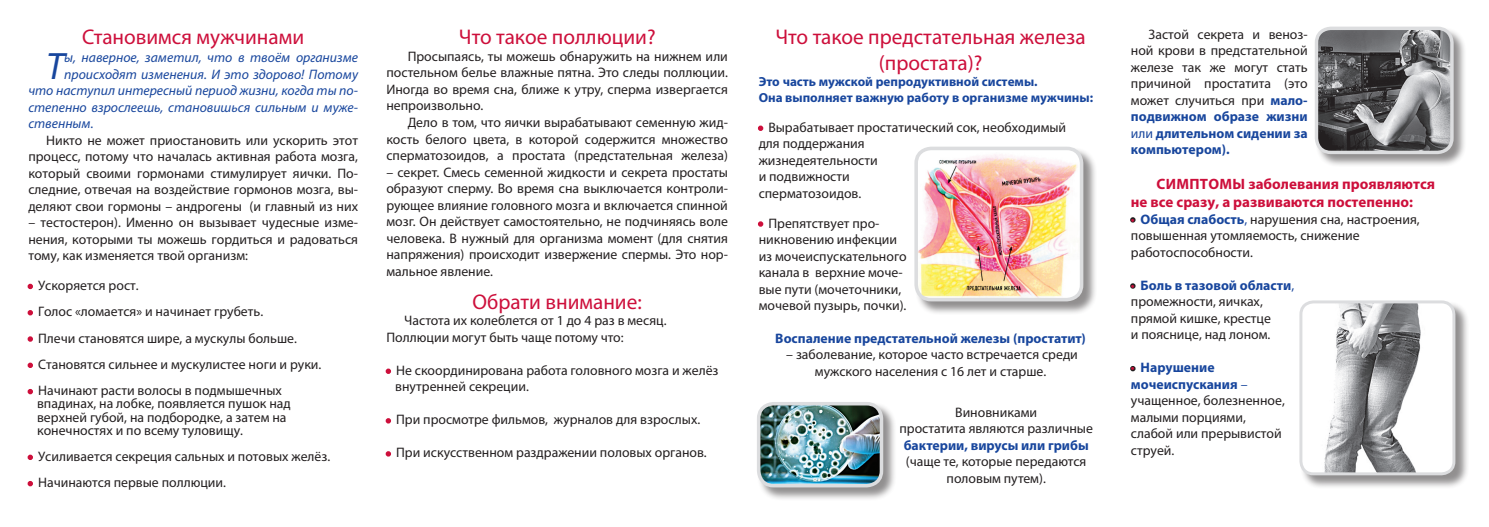
<style>
.page{position:relative;width:1489px;height:527px;background:#fff}
.page>*{position:absolute;margin:0;border:0;box-sizing:border-box;transform-origin:0 0}
.t1{font:italic 38.25px "Myriad Pro";color:#18469d}
.t2{font:21.25px "Myriad Pro";color:#cd0f3b}
.t3{font:700 15px "Myriad Pro";color:#cd0f3b}
.t4{font:13.75px/16.5px "Myriad Pro";color:#231f20;text-align:justify}
.t5{font:italic 13.75px "Myriad Pro";color:#18469d}
.t6{font:700 13.75px/16.5px "Myriad Pro";color:#18469d;text-align:justify}
.t7{font:700 13.12px "Myriad Pro";color:#18469d}
.s1{color:#cd0f3b}
.s2{font-weight:700;color:#18469d}
.s3{font-weight:400;color:#231f20}
.s4{font-weight:400}
.s5{color:#18469d}
.s6{font-weight:400;color:#cd0f3b}
</style>
<div class="page">
<svg style="left:28px;top:283px;width:5px;height:6px"></svg>
<svg style="left:28px;top:310px;width:5px;height:5px"></svg>
<svg style="left:28px;top:336px;width:5px;height:5px"></svg>
<svg style="left:28px;top:362px;width:5px;height:5px"></svg>
<svg style="left:28px;top:388px;width:5px;height:6px"></svg>
<svg style="left:28px;top:454px;width:5px;height:5px"></svg>
<svg style="left:28px;top:481px;width:5px;height:5px"></svg>
<svg style="left:385px;top:368px;width:6px;height:5px"></svg>
<svg style="left:385px;top:418px;width:6px;height:5px"></svg>
<svg style="left:385px;top:451px;width:6px;height:5px"></svg>
<svg style="left:757px;top:125px;width:6px;height:6px"></svg>
<svg style="left:758px;top:221px;width:5px;height:5px"></svg>
<svg style="left:1130px;top:217px;width:5px;height:5px"></svg>
<svg style="left:1130px;top:283px;width:5px;height:5px"></svg>
<svg style="left:1130px;top:366px;width:5px;height:5px"></svg>
<div style="left:757px;top:402px;width:140px;height:99px;background:#231f20;opacity:.5"></div>
<img style="left:758px;top:403px;width:123px;height:82px">
<div style="left:756px;top:401px;width:127px;height:86px;border:4px solid #dcdddf;border-radius:15px"></div>
<div style="left:914px;top:147px;width:183px;height:168px;background:#231f20;opacity:.5"></div>
<img style="left:916px;top:148px;width:165px;height:151px">
<div style="left:914px;top:146px;width:169px;height:155px;border:4px solid #dcdddf;border-radius:15px"></div>
<div style="left:1299px;top:300px;width:170px;height:188px;background:#231f20;opacity:.5"></div>
<img style="left:1300px;top:301px;width:153px;height:172px">
<div style="left:1299px;top:300px;width:156px;height:175px;border:3px solid #dcdddf;border-radius:13px"></div>
<div style="left:1314px;top:27px;width:152px;height:141px;background:#231f20;opacity:.5"></div>
<img style="left:1316px;top:28px;width:135px;height:124px">
<div style="left:1314px;top:27px;width:139px;height:127px;border:3px solid #dcdddf;border-radius:14px"></div>
<p class="t2" style="left:82px;top:24px;width:223px">Становимся мужчинами</p>
<p class="t1" style="left:46px;top:42px;width:20px">Т</p>
<p class="t5" style="left:64px;top:49px;width:295px">ы, наверное, заметил, что в твоём организме</p>
<p class="t5" style="left:64px;top:65px;width:295px">происходят изменения. И это здорово! Потому</p>
<p class="t5" style="left:28px;top:82px;width:331px">что наступил интересный период жизни, когда ты по-</p>
<p class="t5" style="left:28px;top:98px;width:331px">степенно взрослеешь, становишься сильным и муже-</p>
<p class="t5" style="left:28px;top:115px;width:67px">ственным.</p>
<p class="t4" style="left:28px;top:131px;width:331px;text-indent:18px">Никто не может приостановить или ускорить этот процесс, потому что началась активная работа мозга, который своими гормонами стимулирует яички. По&shy;следние, отвечая на воздействие гормонов мозга, вы&shy;деляют свои гормоны – андрогены (и главный из них</p>
<p class="t4" style="left:28px;top:214px;width:331px">– тестостерон). Именно он вызывает чудесные изме&shy;нения, которыми ты можешь гордиться и радоваться тому, как изменяется твой организм:</p>
<p class="t4" style="left:28px;top:277px;width:112px"><span class="s1">•</span> Ускоряется рост.</p>
<p class="t4" style="left:28px;top:303px;width:236px"><span class="s1">•</span> Голос «ломается» и начинает грубеть.</p>
<p class="t4" style="left:28px;top:329px;width:270px"><span class="s1">•</span> Плечи становятся шире, а мускулы больше.</p>
<p class="t4" style="left:28px;top:355px;width:294px"><span class="s1">•</span> Становятся сильнее и мускулистее ноги и руки.</p>
<p class="t4" style="left:28px;top:382px;width:255px"><span class="s1">•</span> Начинают расти волосы в подмышечных</p>
<p class="t4" style="left:37px;top:395px;width:255px">впадинах, на лобке, появляется пушок над</p>
<p class="t4" style="left:37px;top:408px;width:251px">верхней губой, на подбородке, а затем на</p>
<p class="t4" style="left:37px;top:421px;width:207px">конечностях и по всему туловищу.</p>
<p class="t4" style="left:28px;top:447px;width:303px"><span class="s1">•</span> Усиливается секреция сальных и потовых желёз.</p>
<p class="t4" style="left:28px;top:473px;width:199px"><span class="s1">•</span> Начинаются первые поллюции.</p>
<p class="t2" style="left:459px;top:24px;width:198px">Что такое поллюции?</p>
<p class="t4" style="left:386px;top:48px;width:343px;text-indent:21px">Просыпаясь, ты можешь обнаружить на нижнем или постельном белье влажные пятна. Это следы поллюции.<br>Иногда во время сна, ближе к утру, сперма извергается непроизвольно.</p>
<p class="t4" style="left:386px;top:114px;width:343px;text-indent:21px">Дело в том, что яички вырабатывают семенную жид&shy;кость белого цвета, в которой содержится множество сперматозоидов, а простата (предстательная железа)</p>
<p class="t4" style="left:386px;top:163px;width:343px">– секрет. Смесь семенной жидкости и секрета простаты образуют сперму. Во время сна выключается контроли&shy;рующее влияние головного мозга и включается спинной мозг. Он действует самостоятельно, не подчиняясь воле человека. В нужный для организма момент (для снятия напряжения) происходит извержение спермы. Это нор&shy;мальное явление.</p>
<p class="t2" style="left:472px;top:288px;width:171px">Обрати внимание:</p>
<p class="t4" style="left:404px;top:312px;width:264px">Частота их колеблется от 1 до 4 раз в месяц.</p>
<p class="t4" style="left:386px;top:328px;width:239px">Поллюции могут быть чаще потому что:</p>
<p class="t4" style="left:386px;top:361px;width:333px"><span class="s1">•</span> Не скоординирована работа головного мозга и желёз</p>
<p class="t4" style="left:395px;top:378px;width:135px">внутренней секреции.</p>
<p class="t4" style="left:386px;top:411px;width:315px"><span class="s1">•</span> При просмотре фильмов, журналов для взрослых.</p>
<p class="t4" style="left:386px;top:444px;width:322px"><span class="s1">•</span> При искусственном раздражении половых органов.</p>
<p class="t2" style="left:775px;top:24px;width:311px">Что такое предстательная железа</p>
<p class="t2" style="left:878px;top:50px;width:105px">(простата)?</p>
<p class="t7" style="left:758px;top:73px;width:280px">Это часть мужской репродуктивной системы.</p>
<p class="t7" style="left:758px;top:89px;width:336px">Она выполняет важную работу в организме мужчины:</p>
<p class="t4" style="left:758px;top:119px;width:309px;text-align:left"><span class="s1">•</span> Вырабатывает простатический сок, необходимый для поддержания<br>жизнедеятельности<br>и подвижности<br>сперматозоидов.</p>
<p class="t4" style="left:758px;top:214px;width:150px;text-align:left"><span class="s1">•</span> Препятствует про&shy;никновению инфекции из мочеиспускательного канала в верхние моче&shy;вые пути (мочеточники, мочевой пузырь, почки).</p>
<p class="t6" style="left:775px;top:329px;width:312px">Воспаление предстательной железы (простатит)</p>
<p class="t4" style="left:786px;top:345px;width:293px;text-align:center">– заболевание, которое часто встречается среди мужского населения с 16 лет и старше.</p>
<p class="t4" style="left:955px;top:403px;width:83px">Виновниками</p>
<p class="t4" style="left:899px;top:419px;width:195px;text-align:center">простатита являются различные <span class="s2">бактерии, вирусы или грибы</span></p>
<p class="t4" style="left:905px;top:452px;width:182px;text-align:center">(чаще те, которые передаются половым путем).</p>
<p class="t4" style="left:1130px;top:26px;width:178px;text-indent:18px">Застой секрета и веноз&shy;ной крови в предстательной железе так же могут стать причиной простатита (это</p>
<p class="t6" style="left:1130px;top:91px;width:178px"><span class="s3">может случиться при</span> мало&shy;подвижном образе жизни <span class="s4">или</span> длительном сидении за компьютером).</p>
<p class="t3" style="left:1156px;top:174px;width:280px">СИМПТОМЫ заболевания проявляются</p>
<p class="t3" style="left:1130px;top:192px;width:283px">не все сразу, а развиваются постепенно:</p>
<p class="t4" style="left:1130px;top:210px;width:290px;text-align:left"><span class="s1">•</span> <span class="s2">Общая слабость</span><span class="s5">,</span> нарушения сна, настроения, повышенная утомляемость, снижение работоспособности.</p>
<p class="t6" style="left:1130px;top:276px;width:165px"><span class="s6">•</span> Боль в тазовой области<span class="s4">,</span></p>
<p class="t4" style="left:1130px;top:293px;width:142px">промежности, яичках, прямой кишке, крестце</p>
<p class="t4" style="left:1130px;top:326px;width:141px">и пояснице, над лоном.</p>
<p class="t4" style="left:1130px;top:359px;width:155px;text-align:left"><span class="s1">•</span> <span class="s2">Нарушение мочеиспускания</span> <span class="s5">– </span>учащенное, болезненное, малыми порциями,</p>
<p class="t4" style="left:1130px;top:425px;width:152px">слабой или прерывистой струей.</p>
</div>
